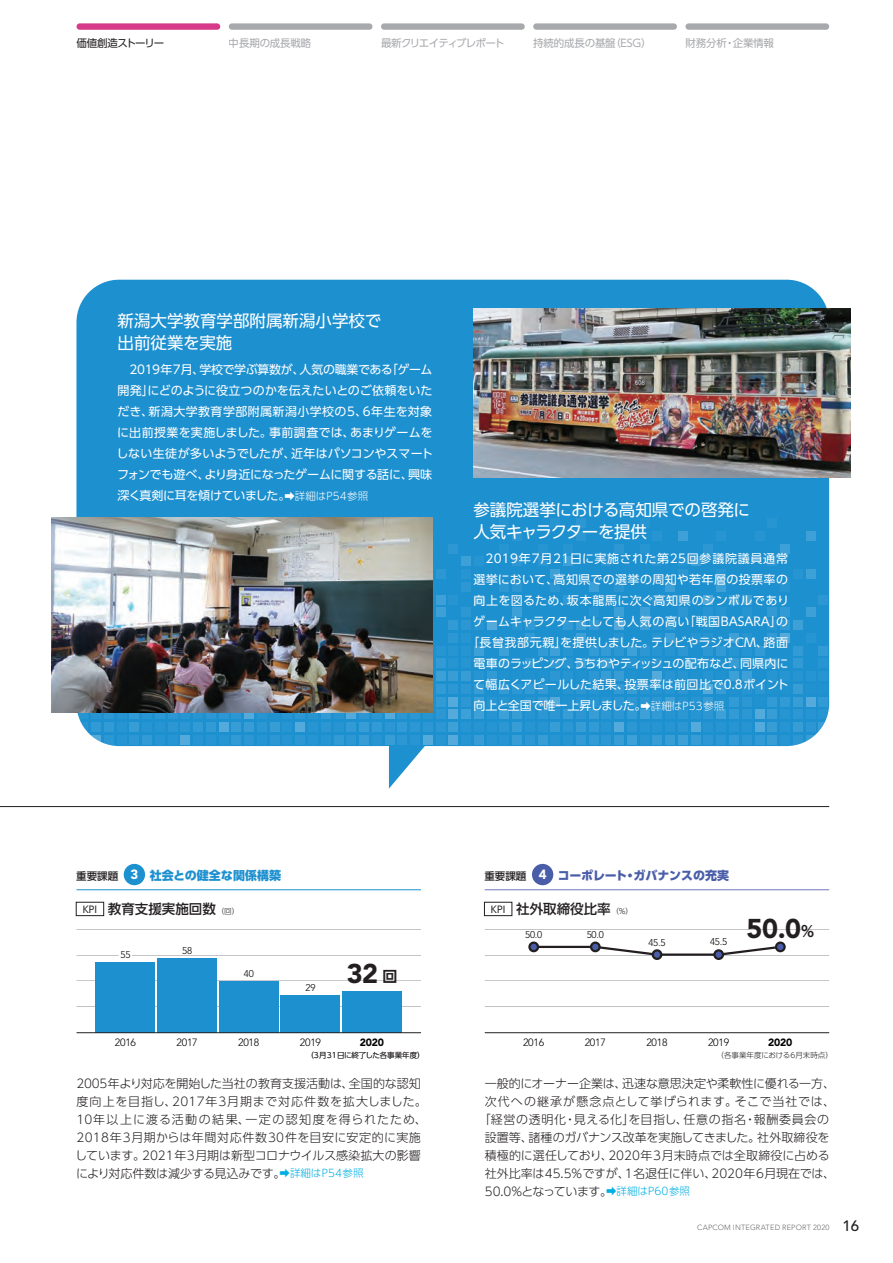
<style>
.page{position:relative;width:893px;height:1263px;background:#fff}
.page>*{position:absolute;margin:0;border:0;box-sizing:border-box;transform-origin:0 0}
.t1{font:900 27px "Avenir LT Std";color:#231f20}
.t2{font:16.5px/22.5px "UD Shin Go Pro";letter-spacing:-.02em;color:#fff}
.t3{font:16.5px/22.5px "UD Shin Go Pro";color:#fff}
.t4{font:500 13.5px "UD Shin Go Pro";color:#231f20}
.t5{font:12px/21px "UD Shin Go Pro";letter-spacing:.015em;color:#fff;text-align:justify}
.t6{font:300 12px/18px "UD Shin Go Pro";letter-spacing:.005em;color:#231f20}
.t7{font:300 12px "UD Shin Go Pro";letter-spacing:.055em;color:#231f20}
.t8{font:300 12px "UD Shin Go Pro";letter-spacing:-.02em;color:#231f20}
.t9{font:12px "UD Shin Go Pro";letter-spacing:.06em;color:#fff}
.t10{font:12px "UD Shin Go Pro";letter-spacing:-.01em;color:#fff}
.t11{font:300 12px "UD Shin Go Pro";letter-spacing:.07em;color:#231f20}
.t12{font:12px "UD Shin Go Pro";letter-spacing:.035em;color:#fff}
.t13{font:12px "UD Shin Go Pro";letter-spacing:-.015em;color:#fff}
.t14{font:300 12px "UD Shin Go Pro";letter-spacing:-.05em;color:#231f20}
.t15{font:800 12px "UD Shin Go Pro";letter-spacing:-.015em;color:#4a5da9}
.t16{font:800 12px "UD Shin Go Pro";color:#1d90d0}
.t17{font:300 10.5px "Avenir LT Std";letter-spacing:-.02em;color:#030303}
.t18{font:10.5px "UD Shin Go Pro";letter-spacing:-.02em;color:#a8a9ad}
.t19{font:10.5px "UD Shin Go Pro";letter-spacing:-.085em;color:#a8a9ad}
.t20{font:10.5px "UD Shin Go Pro";letter-spacing:-.065em;color:#231f20}
.t21{font:900 10.5px "Avenir LT Std";letter-spacing:-.02em;color:#030303}
.t22{font:300 9.75px "Avenir LT Std";letter-spacing:-.02em;color:#030303}
.t23{font:300 7.5px "UD Shin Go Pro";color:#231f20}
.t24{font:300 7.5px "Avenir LT Std";letter-spacing:.025em;color:#6c6d70}
.s1{font-weight:300;font-size:10.5px}
.s2{font-weight:500;font-size:10.5px;color:#231f20}
.s3{font-family:"Avenir LT Std";font-weight:900;font-size:13.35px;color:#fff}
.s4{font-weight:400;font-size:9.45px}
.s5{font-weight:300;font-size:7.5px}
.s6{font-family:"UD Shin Go Pro De";font-weight:700;font-size:15px}
.s7{font-size:10.5px;color:#00afe1}
.s8{font-weight:500;font-size:15px;color:#231f20}
</style>
<div class="page">
<svg style="left:389px;top:746px;width:61px;height:43px"></svg>
<div style="left:124px;top:864px;width:21px;height:21px;background:#1d90d0;border-radius:50%"></div>
<div style="left:532px;top:864px;width:21px;height:21px;background:#4a5da9;border-radius:50%"></div>
<svg style="left:76px;top:280px;width:753px;height:466px;background:#2191d0"></svg>
<img style="left:51px;top:518px;width:381px;height:194px">
<img style="left:473px;top:309px;width:378px;height:168px">
<div style="left:76px;top:902px;width:28px;height:14px;background:#fff;border:1px solid #231f20"></div>
<div style="left:484px;top:902px;width:28px;height:14px;background:#fff;border:1px solid #231f20"></div>
<hr style="left:77px;top:889px;width:344px;height:1px;background:#1d90d0">
<hr style="left:485px;top:889px;width:344px;height:1px;background:#717bbb">
<hr style="left:132px;top:955px;width:289px;height:1px;background:#b2b3b7">
<hr style="left:77px;top:955px;width:42px;height:1px;background:#b2b3b7">
<hr style="left:77px;top:1006px;width:344px;height:1px;background:#b2b3b7">
<hr style="left:77px;top:929px;width:344px;height:1px;background:#b2b3b7">
<hr style="left:77px;top:981px;width:344px;height:1px;background:#b2b3b7">
<div style="left:219px;top:981px;width:60px;height:52px;background:#1d90d0"></div>
<div style="left:157px;top:958px;width:60px;height:75px;background:#1d90d0"></div>
<div style="left:96px;top:962px;width:59px;height:71px;background:#1d90d0"></div>
<hr style="left:485px;top:955px;width:344px;height:1px;background:#b2b3b7">
<hr style="left:485px;top:981px;width:344px;height:1px;background:#b2b3b7">
<hr style="left:485px;top:1006px;width:344px;height:1px;background:#b2b3b7">
<hr style="left:485px;top:929px;width:344px;height:1px;background:#b2b3b7">
<hr style="left:485px;top:1032px;width:344px;height:1px;background:#231f20">
<svg style="left:531px;top:945px;width:252px;height:12px"></svg>
<svg style="left:529px;top:943px;width:9px;height:8px"></svg>
<div style="left:528px;top:941px;width:11px;height:11px;border:2px solid #231f20;border-radius:50%"></div>
<svg style="left:591px;top:943px;width:9px;height:8px"></svg>
<div style="left:590px;top:941px;width:11px;height:11px;border:2px solid #231f20;border-radius:50%"></div>
<div style="left:653px;top:950px;width:8px;height:9px;background:#4a5da9;border-radius:50%"></div>
<div style="left:652px;top:949px;width:10px;height:11px;border:2px solid #231f20;border-radius:50%"></div>
<div style="left:281px;top:995px;width:59px;height:38px;background:#1d90d0"></div>
<div style="left:714px;top:950px;width:9px;height:9px;background:#4a5da9;border-radius:50%"></div>
<div style="left:713px;top:949px;width:11px;height:11px;border:2px solid #231f20;border-radius:50%"></div>
<div style="left:776px;top:943px;width:9px;height:8px;background:#4a5da9;border-radius:50%"></div>
<div style="left:775px;top:941px;width:11px;height:11px;border:2px solid #231f20;border-radius:50%"></div>
<div style="left:342px;top:991px;width:60px;height:42px;background:#1d90d0"></div>
<hr style="left:77px;top:1032px;width:344px;height:1px;background:#231f20">
<div style="left:229px;top:23px;width:143px;height:7px;background:#a8a9ad;border-radius:3px"></div>
<div style="left:381px;top:23px;width:144px;height:7px;background:#a8a9ad;border-radius:3px"></div>
<div style="left:533px;top:23px;width:144px;height:7px;background:#a8a9ad;border-radius:3px"></div>
<div style="left:685px;top:23px;width:144px;height:7px;background:#a8a9ad;border-radius:3px"></div>
<div style="left:77px;top:23px;width:143px;height:7px;background:#d63a89;border-radius:3px"></div>
<p class="t20" style="left:77px;top:35px;width:89px">価値創造ストーリー</p>
<p class="t18" style="left:229px;top:35px;width:84px">中長期の成長戦略</p>
<p class="t19" style="left:381px;top:35px;width:125px">最新クリエイティブレポート</p>
<p class="t18" style="left:533px;top:35px;width:120px">持続的成長の基盤（ESG）</p>
<p class="t18" style="left:685px;top:35px;width:90px">財務分析・企業情報</p>
<h2 class="t3" style="left:118px;top:309px;width:265px">新潟大学教育学部附属新潟小学校で出前従業を実施</h2>
<p class="t5" style="left:116px;top:358px;width:318px;text-indent:13px">2019年7月、学校で学ぶ算数が、人気の職業である「ゲーム開発」にどのように役立つのかを伝えたいとのご依頼をいただき、新潟大学教育学部附属新潟小学校の5、6年生を対象に出前授業を実施しました。事前調査では、あまりゲームをしない生徒が多いようでしたが、近年はパソコンやスマートフォンでも遊べ、より身近になったゲームに関する話に、興味深く真剣に耳を傾けていました。<span class="s1">➡詳細はP54参照</span></p>
<h2 class="t2" style="left:473px;top:498px;width:278px">参議院選挙における高知県での啓発に人気キャラクターを提供</h2>
<p class="t9" style="left:473px;top:549px;width:316px">　2019年7月21日に実施された第25回参議院議員通常</p>
<p class="t5" style="left:473px;top:568px;width:316px">選挙において、高知県での選挙の周知や若年層の投票率の</p>
<p class="t12" style="left:473px;top:591px;width:317px">向上を図るため、坂本龍馬に次ぐ高知県のシンボルであり</p>
<p class="t5" style="left:473px;top:610px;width:316px">ゲームキャラクターとしても人気の高い「戦国BASARA」の</p>
<p class="t5" style="left:467px;top:631px;width:322px">「長曾我部元親」を提供しました。テレビやラジオCM、路面</p>
<p class="t10" style="left:473px;top:654px;width:317px">電車のラッピング、うちわやティッシュの配布など、同県内に</p>
<p class="t5" style="left:473px;top:673px;width:317px">て幅広くアピールした結果、投票率は前回比で0.8ポイント</p>
<p class="t13" style="left:473px;top:696px;width:252px">向上と全国で唯一上昇しました。<span class="s1">➡詳細はP53参照</span></p>
<p class="t16" style="left:76px;top:865px;width:206px"><span class="s2">重要課題</span> <span class="s3">3</span> 社会との健全な関係構築</p>
<p class="t15" style="left:484px;top:865px;width:246px"><span class="s2">重要課題</span> <span class="s3">4</span> コーポレート・ガバナンスの充実</p>
<p class="t4" style="left:83px;top:898px;width:158px"><span class="s4">KPI</span> 教育支援実施回数 <span class="s5">（回）</span></p>
<p class="t4" style="left:491px;top:898px;width:144px"><span class="s4">KPI</span> 社外取締役比率 <span class="s5">（％）</span></p>
<p class="t22" style="left:120px;top:948px;width:11px">55</p>
<p class="t22" style="left:182px;top:945px;width:11px">58</p>
<p class="t22" style="left:244px;top:968px;width:11px">40</p>
<p class="t22" style="left:305px;top:982px;width:11px">29</p>
<h1 class="t1" style="left:347px;top:957px;width:52px">32 <span class="s6">回</span></h1>
<p class="t22" style="left:525px;top:929px;width:19px">50.0</p>
<p class="t22" style="left:587px;top:929px;width:19px">50.0</p>
<p class="t22" style="left:648px;top:937px;width:19px">45.5</p>
<p class="t22" style="left:710px;top:936px;width:19px">45.5</p>
<h1 class="t1" style="left:746px;top:912px;width:70px">50.0<span class="s6">％</span></h1>
<p class="t17" style="left:115px;top:1037px;width:23px">2016</p>
<p class="t17" style="left:177px;top:1037px;width:23px">2017</p>
<p class="t17" style="left:238px;top:1037px;width:23px">2018</p>
<p class="t17" style="left:300px;top:1037px;width:23px">2019</p>
<p class="t17" style="left:708px;top:1037px;width:23px">2019</p>
<p class="t21" style="left:360px;top:1036px;width:26px">2020</p>
<p class="t17" style="left:523px;top:1037px;width:23px">2016</p>
<p class="t17" style="left:585px;top:1037px;width:23px">2017</p>
<p class="t17" style="left:646px;top:1037px;width:23px">2018</p>
<p class="t21" style="left:768px;top:1036px;width:26px">2020</p>
<p class="t23" style="left:306px;top:1049px;width:120px">（3月31日に終了した各事業年度）</p>
<p class="t23" style="left:717px;top:1049px;width:118px">（各事業年度における6月末時点）</p>
<p class="t6" style="left:75px;top:1073px;width:353px">2005年より対応を開始した当社の教育支援活動は、全国的な認知度向上を目指し、2017年3月期まで対応件数を拡大しました。10年以上に渡る活動の結果、一定の認知度を得られたため、2018年3月期からは年間対応件数30件を目安に安定的に実施しています。2021年3月期は新型コロナウイルス感染拡大の影響により対応件数は減少する見込みです。<span class="s7">➡詳細はP54参照</span></p>
<p class="t6" style="left:485px;top:1073px;width:352px">一般的にオーナー企業は、迅速な意思決定や柔軟性に優れる一方、</p>
<p class="t11" style="left:485px;top:1091px;width:352px">次代への継承が懸念点として挙げられます。そこで当社では、</p>
<p class="t7" style="left:479px;top:1109px;width:352px">「経営の透明化・見える化」を目指し、任意の指名・報酬委員会の</p>
<p class="t8" style="left:485px;top:1127px;width:346px">設置等、諸種のガバナンス改革を実施してきました。社外取締役を</p>
<p class="t6" style="left:485px;top:1145px;width:347px">積極的に選任しており、2020年3月末時点では全取締役に占める</p>
<p class="t6" style="left:485px;top:1163px;width:352px">社外比率は45.5%ですが、1名退任に伴い、2020年6月現在では、</p>
<p class="t14" style="left:485px;top:1181px;width:207px">50.0％となっています。<span class="s7">➡詳細はP60参照</span></p>
<p class="t24" style="left:697px;top:1223px;width:163px">CAPCOM INTEGRATED REPORT 2020 <span class="s8">16</span></p>
</div>
